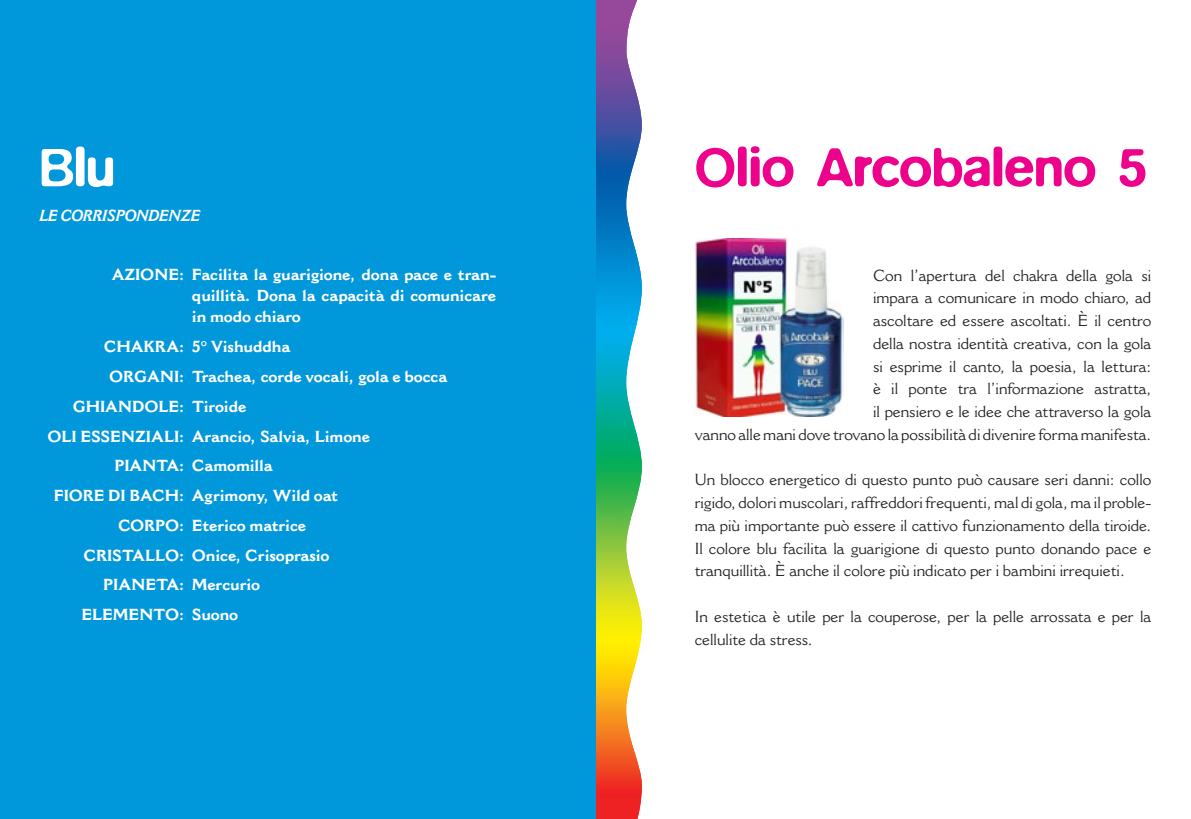
<style>
.page{position:relative;width:1191px;height:819px;background:#fff}
.page>*{position:absolute;margin:0;border:0;box-sizing:border-box;transform-origin:0 0}
.t1{font:500 56px "Blur";letter-spacing:-.005em;color:#ed028c}
.t2{font:500 56px "Blur";color:#fff}
.t3{font:15.75px/22.8px "Cantoria";color:#231f20;text-align:right}
.t4{font:700 15.75px/21px "Cantoria";letter-spacing:-.01em;color:#fff;text-align:justify}
.t5{font:italic 700 15.75px "Cantoria";color:#fff}
</style>
<div class="page">
<img style="left:595px;top:0;width:47px;height:819px">
<div style="left:0;top:0;width:595px;height:819px;background:#0097db"></div>
<img style="left:694px;top:238px;width:149px;height:179px">
<h1 class="t2" style="left:40px;top:135px;width:77px">Blu</h1>
<p class="t5" style="left:40px;top:206px;width:33px">LECORRISPONDEN</p>
<p class="t5" style="left:181px;top:206px;width:22px">ZE</p>
<p class="t4" style="left:192px;top:264px;width:306px;text-indent:-80px">AZIONE: Facilita la guarigione, dona pace e tran&shy;quillità. Dona la capacità di comunicare in modo chiaro</p>
<p class="t4" style="left:104px;top:336px;width:188px">CHAKRA: 5° Vishuddha</p>
<p class="t4" style="left:109px;top:366px;width:340px">ORGANI: Trachea, corde vocali, gola e bocca</p>
<p class="t4" style="left:73px;top:395px;width:175px">GHIANDOLE: Tiroide</p>
<p class="t4" style="left:48px;top:425px;width:324px">OLI ESSENZIALI: Arancio, Salvia, Limone</p>
<p class="t4" style="left:114px;top:455px;width:160px">PIANTA: Camomilla</p>
<p class="t4" style="left:54px;top:485px;width:286px">FIORE DI BACH: Agrimony, Wild oat</p>
<p class="t4" style="left:118px;top:514px;width:190px">CORPO: Eterico matrice</p>
<p class="t4" style="left:83px;top:544px;width:248px">CRISTALLO: Onice, Crisoprasio</p>
<p class="t4" style="left:103px;top:574px;width:159px">PIANETA: Mercurio</p>
<p class="t4" style="left:81px;top:604px;width:158px">ELEMENTO: Suono</p>
<h1 class="t1" style="left:694px;top:135px;width:454px">Olio Arcobaleno 5</h1>
<p class="t3" style="left:694px;top:263px;width:458px">Con l’apertura del chakra della gola si<br>impara a comunicare in modo chiaro, ad<br>ascoltare ed essere ascoltati. È il centro<br>della nostra identità creativa, con la gola<br>si esprime il canto, la poesia, la lettura:<br>è il ponte tra l’informazione astratta,<br>il pensiero e le idee che attraverso la gola<br>vanno alle mani dove trovano la possibilità di divenire forma manifesta.</p>
<p class="t3" style="left:694px;top:468px;width:458px;text-align:justify">Un blocco energetico di questo punto può causare seri danni: collo rigido, dolori muscolari, raffreddori frequenti, mal di gola, ma il proble&shy;ma più importante può essere il cattivo funzionamento della tiroide.<br>Il colore blu facilita la guarigione di questo punto donando pace e tranquillità. È anche il colore più indicato per i bambini irrequieti.</p>
<p class="t3" style="left:694px;top:605px;width:458px;text-align:left">In estetica è utile per la couperose, per la pelle arrossata e per la cellulite da stress.</p>
</div>
